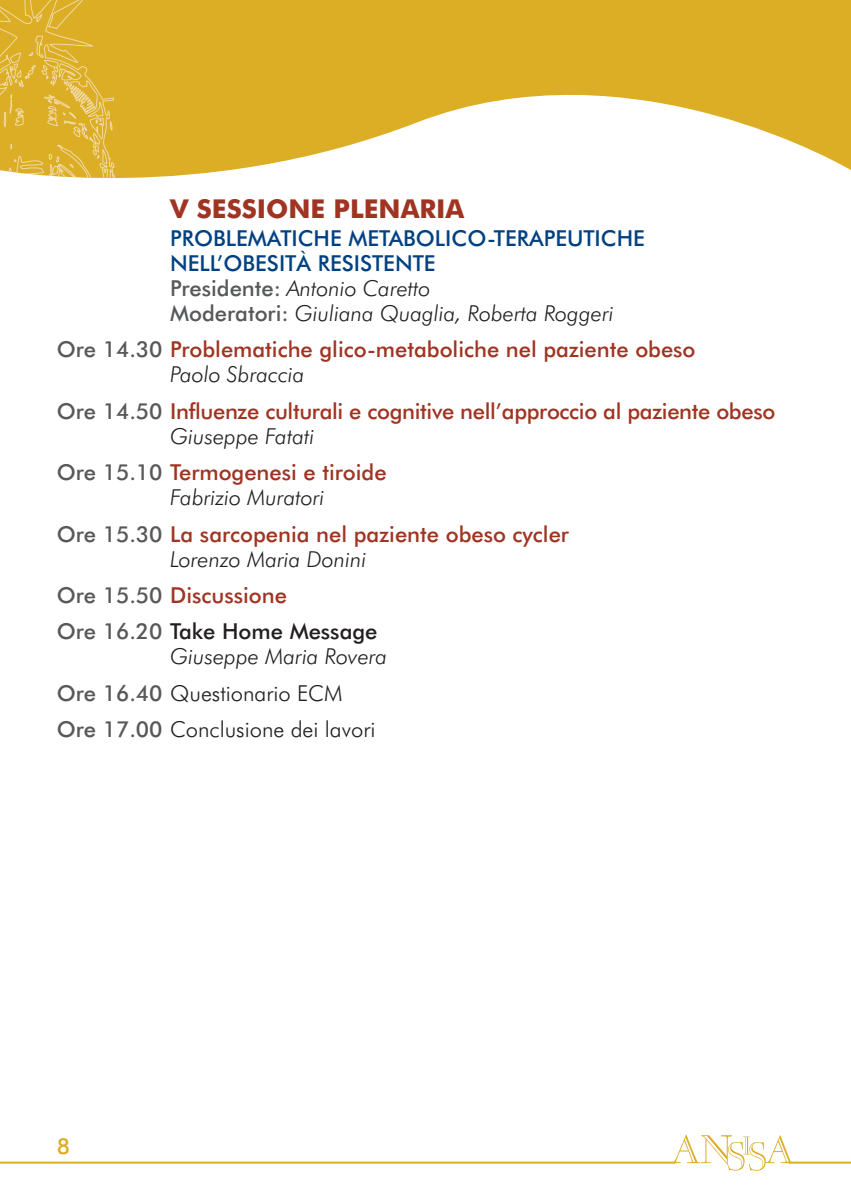
<style>
.page{position:relative;width:851px;height:1191px;background:#fff}
.page>*{position:absolute;margin:0;border:0;box-sizing:border-box;transform-origin:0 0}
.t1{font:700 26px "Futura BT";color:#a03422}
.t2{font:500 22px/25px "Futura BT";color:#a03422}
.t3{font:500 22px/25px "Futura BT";color:#014181}
.t4{font:300 22px/36.4px "Futura BT";color:#231f20}
.t5{font:500 22px/36.4px "Futura BT";color:#57585a}
.t6{font:500 22px "Futura BT";color:#dcae26}
.s1{color:#57585a}
.s2{font-weight:300;font-style:italic;color:#231f20}
.s3{color:#a03422}
.s4{color:#231f20}
.s5{font-style:italic}
.s6{font-weight:500;color:#57585a}
</style>
<div class="page">
<svg style="left:393px;top:0;width:457px;height:170px;fill:#dcae26"></svg>
<svg style="left:0;top:0;width:393px;height:179px;background:#dfb53a"></svg>
<svg style="left:671px;top:1134px;width:122px;height:36px"></svg>
<hr style="left:0;top:1161px;width:675px;height:2px;background:#dcae26">
<hr style="left:788px;top:1161px;width:62px;height:2px;background:#dcae26">
<p class="t1" style="left:170px;top:198px;width:295px">V SESSIONE PLENARIA</p>
<p class="t3" style="left:170px;top:228px;width:476px">PROBLEMATICHE METABOLICO-TERAPEUTICHE NELL’OBESITÀ RESISTENTE<br><span class="s1">Presidente:</span> <span class="s2">Antonio Caretto<br></span><span class="s1">Moderatori:</span> <span class="s2">Giuliana Quaglia, Roberta Roggeri</span></p>
<p class="t2" style="left:170px;top:339px;width:527px;text-indent:-113px"><span class="s1">Ore 14.30</span> Problematiche glico-metaboliche nel paziente obeso<br><span class="s2">Paolo Sbraccia</span></p>
<p class="t2" style="left:170px;top:400px;width:606px;text-indent:-113px"><span class="s1">Ore 14.50</span> Influenze culturali e cognitive nell’approccio al paziente obeso<br><span class="s2">Giuseppe Fatati</span></p>
<p class="t2" style="left:170px;top:462px;width:218px;text-indent:-113px"><span class="s1">Ore 15.10</span> Termogenesi e tiroide<br><span class="s2">Fabrizio Muratori</span></p>
<p class="t2" style="left:170px;top:523px;width:400px;text-indent:-113px"><span class="s1">Ore 15.30</span> La sarcopenia nel paziente obeso cycler<br><span class="s2">Lorenzo Maria Donini</span></p>
<p class="t5" style="left:57px;top:579px;width:322px">Ore 15.50 <span class="s3">Discussione<br></span>Ore 16.20 <span class="s4">Take Home Message</span></p>
<p class="t4" style="left:57px;top:640px;width:332px;text-indent:113px"><span class="s5">Giuseppe Maria Rovera<br></span><span class="s6">Ore 16.40</span> Questionario ECM<br><span class="s6">Ore 17.00</span> Conclusione dei lavori</p>
<p class="t6" style="left:57px;top:1137px;width:15px">8</p>
</div>
